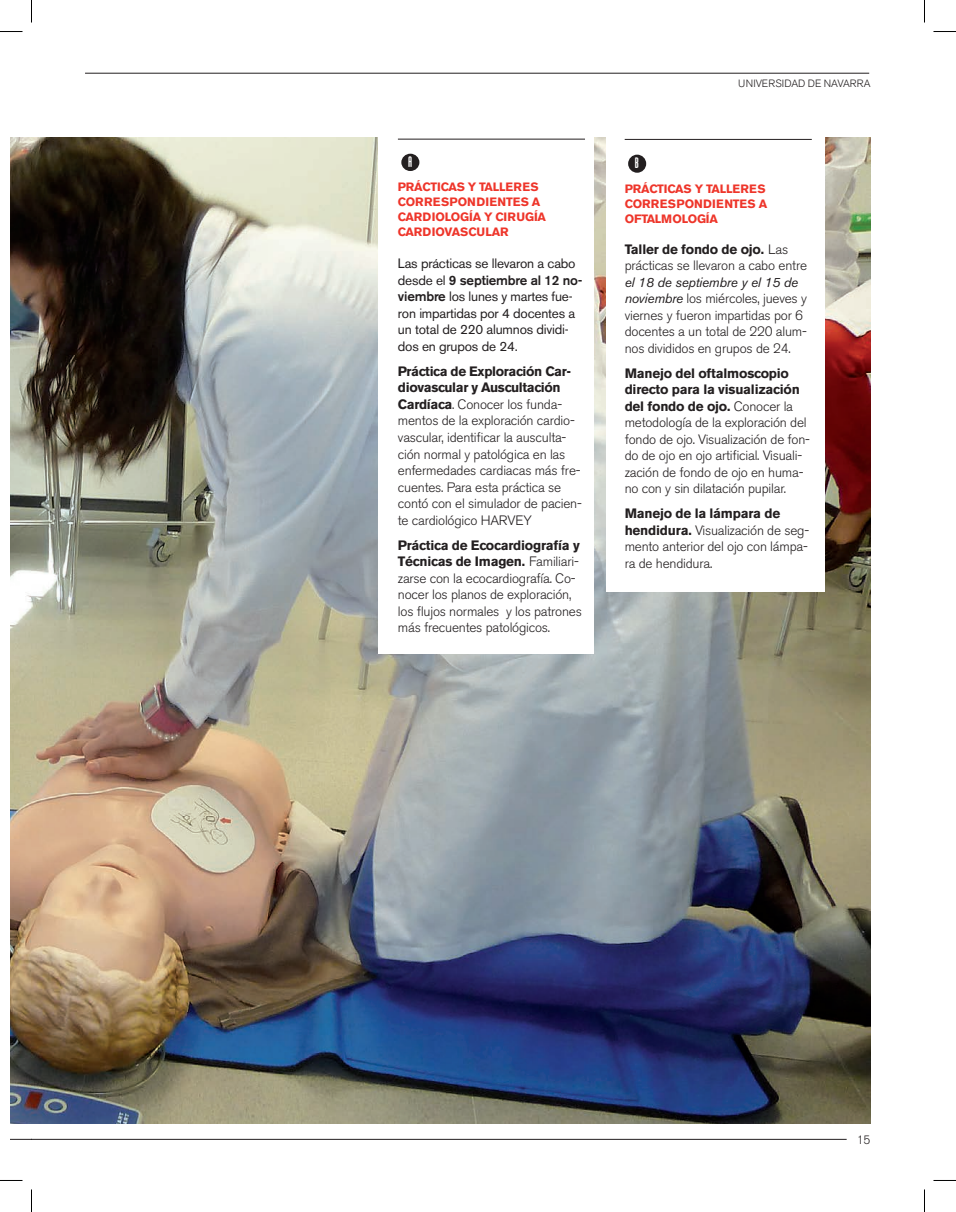
<style>
.page{position:relative;width:956px;height:1212px;background:#fff}
.page>*{position:absolute;margin:0;border:0;box-sizing:border-box;transform-origin:0 0}
.t1{font:300 13.5px/16.5px "Akzidenz Grotesk BE";letter-spacing:-.015em;color:#231f20}
.t2{font:13.5px/16.5px "Akzidenz Grotesk BE";letter-spacing:-.015em;color:#231f20}
.t3{font:13.5px "Marten";color:#fff}
.t4{font:700 12px/15px "Akzidenz Grotesk BE";letter-spacing:-.015em;color:#ee352a}
.t5{font:300 12px "Akzidenz Grotesk BE";color:#231f20}
.t6{font:300 10.5px "Akzidenz Grotesk BE";letter-spacing:.005em;color:#231f20}
.s1{font-weight:500}
.s2{font-weight:700}
.s3{font-weight:400;font-style:italic}
</style>
<div class="page">
<svg style="left:10px;top:1138px;width:22px;height:1px"></svg>
<hr style="left:32px;top:1138px;width:815px;height:1px;background:#231f20">
<hr style="left:85px;top:73px;width:784px;height:1px;background:#231f20">
<img style="left:10px;top:138px;width:860px;height:984px">
<div style="left:378px;top:132px;width:215px;height:521px;background:#fff"></div>
<div style="left:401px;top:154px;width:18px;height:17px;background:#231f20;border-radius:50%"></div>
<hr style="left:398px;top:139px;width:187px;height:1px;background:#231f20">
<div style="left:606px;top:132px;width:218px;height:460px;background:#fff"></div>
<div style="left:628px;top:155px;width:18px;height:18px;background:#231f20;border-radius:50%"></div>
<hr style="left:625px;top:139px;width:187px;height:1px;background:#231f20">
<svg style="left:0;top:31px;width:22px;height:1px"></svg>
<svg style="left:933px;top:31px;width:23px;height:1px"></svg>
<svg style="left:31px;top:0;width:1px;height:22px"></svg>
<svg style="left:31px;top:1189px;width:1px;height:22px"></svg>
<svg style="left:924px;top:0;width:1px;height:22px"></svg>
<svg style="left:924px;top:1189px;width:1px;height:22px"></svg>
<p class="t3" style="left:408px;top:154px;width:6px">A</p>
<p class="t4" style="left:398px;top:179px;width:150px">PRÁCTICAS Y TALLERES<br>CORRESPONDIENTES A<br>CARDIOLOGÍA Y CIRUGÍA<br>CARDIOVASCULAR</p>
<p class="t2" style="left:398px;top:255px;width:186px">Las prácticas se llevaron a cabo desde el <span class="s1">9 septiembre al 12 no&shy;viembre</span> los lunes y martes fue&shy;ron impartidas por 4 docentes a un total de 220 alumnos dividi&shy;dos en grupos de 24.</p>
<p class="t1" style="left:398px;top:363px;width:185px"><span class="s2">Práctica de Exploración Car&shy;diovascular y Auscultación<br>Cardíaca</span>. Conocer los funda&shy;mentos de la exploración cardio&shy;vascular, identificar la ausculta&shy;ción normal y patológica en las enfermedades cardiacas más fre&shy;cuentes. Para esta práctica se contó con el simulador de pacien&shy;te cardiológico HARVEY</p>
<p class="t1" style="left:398px;top:536px;width:186px"><span class="s2">Práctica de Ecocardiografía y<br>Técnicas de Imagen.</span> Familiari&shy;zarse con la ecocardiografía. Co&shy;nocer los planos de exploración, los flujos normales y los patrones más frecuentes patológicos.</p>
<p class="t3" style="left:635px;top:155px;width:6px">B</p>
<p class="t6" style="left:738px;top:77px;width:134px">UNIVERSIDAD DE NAVARRA</p>
<p class="t4" style="left:625px;top:182px;width:144px">PRÁCTICAS Y TALLERES<br>CORRESPONDIENTES A<br>OFTALMOLOGÍA</p>
<p class="t1" style="left:625px;top:241px;width:184px"><span class="s2">Taller de fondo de ojo.</span> Las prácticas se llevaron a cabo entre</p>
<p class="t1" style="left:625px;top:274px;width:184px"><span class="s3">el 18 de septiembre y el 15 de noviembre</span> los miércoles, jueves y viernes y fueron impartidas por 6 docentes a un total de 220 alum&shy;nos divididos en grupos de 24.</p>
<p class="t1" style="left:625px;top:365px;width:187px"><span class="s2">Manejo del oftalmoscopio directo para la visualización del fondo de ojo.</span> Conocer la metodología de la exploración del fondo de ojo. Visualización de fon&shy;do de ojo en ojo artificial. Visuali&shy;zación de fondo de ojo en huma&shy;no con y sin dilatación pupilar.</p>
<p class="t1" style="left:625px;top:505px;width:186px"><span class="s2">Manejo de la lámpara de hendidura.</span> Visualización de seg&shy;mento anterior del ojo con lámpa&shy;ra de hendidura.</p>
<p class="t5" style="left:857px;top:1132px;width:15px">15</p>
</div>
